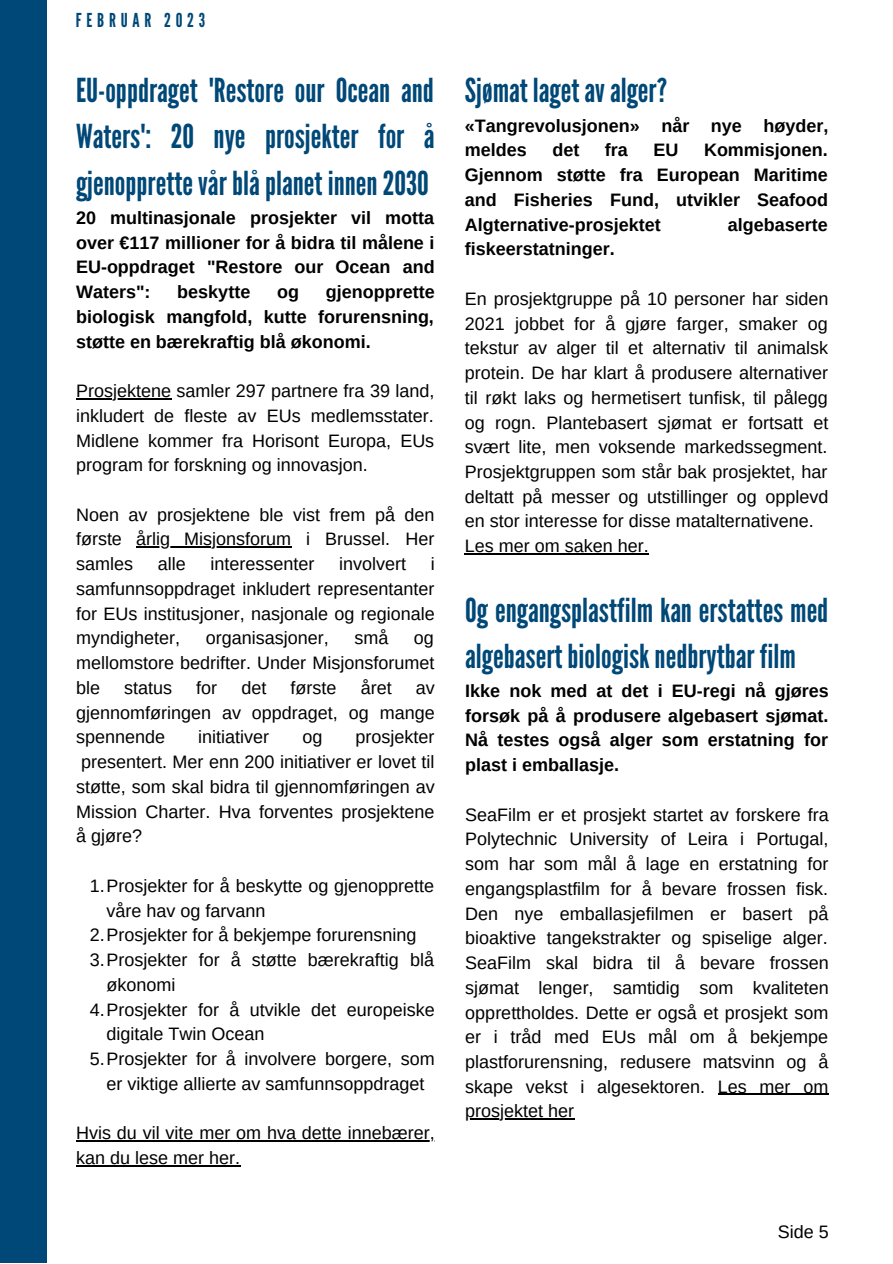
<style>
.page{position:relative;width:893px;height:1264px;background:#fff}
.page>*{position:absolute;margin:0;border:0;box-sizing:border-box;transform-origin:0 0}
.t1{font:33px/46px "League Gothic";color:#004877;text-align:justify}
.t2{font:19.2px "League Gothic";letter-spacing:.25em;color:#004877}
.t3{font:18px/24.8px "Arimo";color:#000;text-align:justify}
.t4{font:700 18px/24.8px "Arimo";color:#000;text-align:justify}
</style>
<div class="page">
<div style="left:0;top:0;width:46px;height:1262px;background:#004877"></div>
<hr style="left:76px;top:398px;width:95px;height:1px;background:#000">
<hr style="left:136px;top:546px;width:155px;height:1px;background:#000">
<hr style="left:76px;top:1140px;width:359px;height:1px;background:#000">
<hr style="left:76px;top:1165px;width:164px;height:1px;background:#000">
<hr style="left:465px;top:553px;width:184px;height:1px;background:#000">
<hr style="left:717px;top:1093px;width:111px;height:1px;background:#000">
<hr style="left:465px;top:1118px;width:109px;height:1px;background:#000">
<p class="t2" style="left:76px;top:9px;width:131px">FEBRUAR 2023</p>
<h1 class="t1" style="left:76px;top:68px;width:360px">EU-oppdraget 'Restore our Ocean and Waters': 20 nye prosjekter for å gjenopprettevårblåplanet innen2030</h1>
<p class="t4" style="left:76px;top:205px;width:360px">20 multinasjonale prosjekter vil motta over €117 millioner for å bidra til målene i EU-oppdraget "Restore our Ocean and Waters":</p>
<p class="t4" style="left:76px;top:279px;width:360px;text-indent:250px">gjenopprette biologisk mangfold, kutte forurensning, støtte en bærekraftig blå økonomi.</p>
<p class="t3" style="left:76px;top:378px;width:360px">Prosjektene samler 297 partnere fra 39 land, inkludert de fleste av EUs medlemsstater.<br>Midlene kommer fra Horisont Europa, EUs program for forskning og innovasjon.</p>
<p class="t3" style="left:76px;top:502px;width:360px">Noen av prosjektene ble vist frem på den første årlig Misjonsforum i Brussel. Her samles</p>
<p class="t4" style="left:177px;top:279px;width:74px">beskytte</p>
<p class="t4" style="left:277px;top:279px;width:23px">og</p>
<p class="t3" style="left:76px;top:551px;width:360px;text-indent:355px">i samfunnsoppdraget inkludert representanter for EUs institusjoner, nasjonale og regionale myndigheter,</p>
<p class="t3" style="left:158px;top:551px;width:29px">alle</p>
<p class="t3" style="left:210px;top:551px;width:105px">interessenter</p>
<p class="t3" style="left:339px;top:551px;width:68px">involvert</p>
<p class="t3" style="left:206px;top:626px;width:124px">organisasjoner,</p>
<p class="t3" style="left:354px;top:626px;width:35px">små</p>
<p class="t3" style="left:76px;top:626px;width:360px;text-indent:338px">og mellomstore bedrifter. Under Misjonsforumet ble</p>
<p class="t3" style="left:124px;top:675px;width:49px">status</p>
<p class="t3" style="left:196px;top:675px;width:22px">for</p>
<p class="t3" style="left:241px;top:675px;width:26px">det</p>
<p class="t3" style="left:290px;top:675px;width:47px">første</p>
<p class="t3" style="left:360px;top:675px;width:32px">året</p>
<p class="t3" style="left:76px;top:675px;width:360px;text-indent:340px">av gjennomføringen av oppdraget, og mange spennende</p>
<p class="t3" style="left:76px;top:724px;width:360px;text-indent:279px">prosjekter presentert. Mer enn 200 initiativer er lovet til støtte, som skal bidra til gjennomføringen av Mission Charter. Hva forventes prosjektene å gjøre?</p>
<p class="t3" style="left:198px;top:724px;width:72px">initiativer</p>
<p class="t3" style="left:302px;top:724px;width:21px">og</p>
<p class="t3" style="left:90px;top:873px;width:346px">1.Prosjekter for å beskytte og gjenopprette</p>
<p class="t3" style="left:107px;top:898px;width:160px">våre hav og farvann</p>
<p class="t3" style="left:90px;top:922px;width:328px">2.Prosjekter for å bekjempe forurensning</p>
<p class="t3" style="left:90px;top:947px;width:345px">3.Prosjekter for å støtte bærekraftig blå</p>
<p class="t3" style="left:107px;top:972px;width:70px">økonomi</p>
<p class="t3" style="left:90px;top:996px;width:346px">4.Prosjekter for å utvikle det europeiske</p>
<p class="t3" style="left:107px;top:1021px;width:159px">digitale Twin Ocean</p>
<p class="t3" style="left:90px;top:1046px;width:346px">5.Prosjekter for å involvere borgere, som</p>
<p class="t3" style="left:107px;top:1071px;width:319px">er viktige allierte av samfunnsoppdraget</p>
<p class="t3" style="left:76px;top:1120px;width:360px">Hvis du vil vite mer om hva dette innebærer, kan du lese mer her.</p>
<h1 class="t1" style="left:465px;top:68px;width:204px">Sjømat lagetavalger?</h1>
<p class="t4" style="left:465px;top:113px;width:365px">«Tangrevolusjonen» når nye høyder, meldes</p>
<p class="t4" style="left:465px;top:138px;width:365px;text-indent:239px">Kommisjonen.<br>Gjennom støtte fra European Maritime and Fisheries Fund, utvikler Seafood Algternative-prosjektet</p>
<p class="t4" style="left:552px;top:138px;width:28px">det</p>
<p class="t4" style="left:605px;top:138px;width:24px">fra</p>
<p class="t4" style="left:653px;top:138px;width:26px">EU</p>
<p class="t4" style="left:727px;top:212px;width:101px">algebaserte</p>
<p class="t4" style="left:465px;top:237px;width:151px">fiskeerstatninger.</p>
<p class="t3" style="left:465px;top:286px;width:365px;text-align:left">En prosjektgruppe på 10 personer har siden 2021 jobbet for å gjøre farger, smaker og tekstur av alger til et alternativ til animalsk protein. De har klart å produsere alternativer til røkt laks og hermetisert tunfisk, til pålegg og rogn. Plantebasert sjømat er fortsatt et svært lite, men voksende markedssegment.<br>Prosjektgruppen som står bak prosjektet, har deltatt på messer og utstillinger og opplevd en stor interesse for disse matalternativene.<br>Les mer om saken her.</p>
<h1 class="t1" style="left:465px;top:587px;width:364px">Og engangsplastfilm kan erstattes med algebasertbiologisknedbrytbar film</h1>
<p class="t4" style="left:465px;top:678px;width:365px">Ikke nok med at det i EU-regi nå gjøres forsøk på å produsere algebasert sjømat.<br>Nå testes også alger som erstatning for plast i emballasje.</p>
<p class="t3" style="left:465px;top:802px;width:365px">SeaFilm er et prosjekt startet av forskere fra Polytechnic University of Leira i Portugal, som har som mål å lage en erstatning for engangsplastfilm for å bevare frossen fisk.<br>Den nye emballasjefilmen er basert på bioaktive tangekstrakter og spiselige alger.<br>SeaFilm skal bidra til å bevare frossen sjømat lenger, samtidig som kvaliteten opprettholdes. Dette er også et prosjekt som er i tråd med EUs mål om å bekjempe plastforurensning, redusere matsvinn og å skape vekst i algesektoren. Les mer om prosjektet her</p>
<p class="t3" style="left:777px;top:1219px;width:52px">Side 5</p>
</div>
